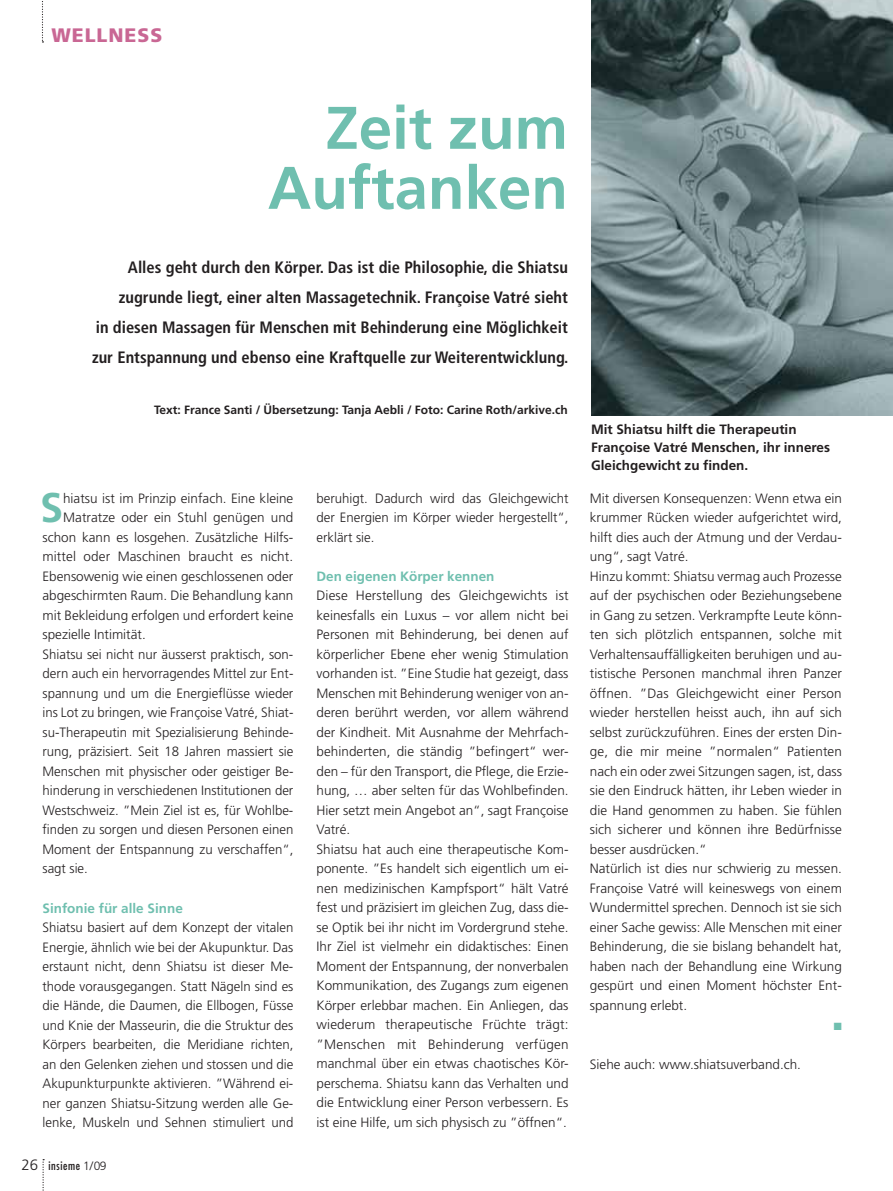
<style>
.page{position:relative;width:893px;height:1191px;background:#fff}
.page>*{position:absolute;margin:0;border:0;box-sizing:border-box;transform-origin:0 0}
.t1{font:700 60px/60px "Frutiger";color:#6fbfaf;text-align:right}
.t2{font:700 41.4px "Frutiger";color:#6fbfaf}
.t3{font:900 19.5px "Frutiger";letter-spacing:.05em;color:#c96794}
.t4{font:700 condensed 16.5px/30px "Frutiger";color:#231f20;text-align:right}
.t5{font:300 13.5px/19.5px "Frutiger";color:#231f20;text-align:justify}
.t6{font:700 13.5px/18px "Frutiger";color:#231f20}
.t7{font:700 13.5px "Frutiger";color:#6fbfaf}
.t8{font:700 12px "Frutiger";color:#231f20}
.t9{font:condensed 12px "Futura";letter-spacing:.05em;color:#231f20}
.s1{font-family:"Frutiger";font-weight:300;font-stretch:normal;font-size:15px}
.s2{font-family:"Frutiger";font-weight:300;font-stretch:normal}
</style>
<div class="page">
<svg style="left:43px;top:1159px;width:1px;height:31px"></svg>
<svg style="left:42px;top:1px;width:1px;height:42px"></svg>
<img style="left:591px;top:0;width:302px;height:416px">
<h3 class="t3" style="left:51px;top:28px;width:112px">WELLNESS</h3>
<h1 class="t1" style="left:268px;top:103px;width:302px">Zeit zum<br>Auftanken</h1>
<p class="t4" style="left:92px;top:253px;width:478px">Alles geht durch den Körper. Das ist die Philosophie, die Shiatsu zugrunde liegt, einer alten Massagetechnik. Françoise Vatré sieht<br>in diesen Massagen für Menschen mit Behinderung eine Möglichkeit zur Entspannung und ebenso eine Kraftquelle zur Weiterentwicklung.</p>
<p class="t8" style="left:154px;top:405px;width:415px">Text: France Santi / Übersetzung: Tanja Aebli / Foto: Carine Roth/arkive.ch</p>
<h2 class="t2" style="left:40px;top:491px;width:25px">S</h2>
<p class="t5" style="left:63px;top:489px;width:232px">hiatsu ist im Prinzip einfach. Eine kleine</p>
<p class="t5" style="left:63px;top:509px;width:232px">Matratze oder ein Stuhl genügen und</p>
<p class="t5" style="left:43px;top:528px;width:252px">schon kann es losgehen. Zusätzliche Hilfs-</p>
<p class="t5" style="left:43px;top:548px;width:252px">mittel oder Maschinen braucht es nicht.</p>
<p class="t5" style="left:43px;top:567px;width:252px">Ebensowenig wie einen geschlossenen oder</p>
<p class="t5" style="left:43px;top:587px;width:252px">abgeschirmten Raum. Die Behandlung kann</p>
<p class="t5" style="left:43px;top:606px;width:252px">mit Bekleidung erfolgen und erfordert keine</p>
<p class="t5" style="left:43px;top:626px;width:105px">spezielle Intimität.</p>
<p class="t5" style="left:43px;top:645px;width:252px">Shiatsu sei nicht nur äusserst praktisch, son-</p>
<p class="t5" style="left:43px;top:665px;width:252px">dern auch ein hervorragendes Mittel zur Ent-</p>
<p class="t5" style="left:43px;top:684px;width:252px">spannung und um die Energieflüsse wieder</p>
<p class="t5" style="left:43px;top:704px;width:252px">ins Lot zu bringen, wie Françoise Vatré, Shiat-</p>
<p class="t5" style="left:43px;top:723px;width:252px">su-Therapeutin mit Spezialisierung Behinde-</p>
<p class="t5" style="left:43px;top:743px;width:252px">rung, präzisiert. Seit 18 Jahren massiert sie</p>
<p class="t5" style="left:43px;top:762px;width:252px">Menschen mit physischer oder geistiger Be-</p>
<p class="t5" style="left:43px;top:782px;width:252px">hinderung in verschiedenen Institutionen der</p>
<p class="t5" style="left:43px;top:801px;width:252px">Westschweiz. ”Mein Ziel ist es, für Wohlbe-</p>
<p class="t5" style="left:43px;top:821px;width:252px">finden zu sorgen und diesen Personen einen</p>
<p class="t5" style="left:43px;top:840px;width:252px">Moment der Entspannung zu verschaffen“,</p>
<p class="t5" style="left:43px;top:860px;width:47px">sagt sie.</p>
<p class="t7" style="left:43px;top:902px;width:142px">Sinfonie für alle Sinne</p>
<p class="t5" style="left:43px;top:918px;width:252px">Shiatsu basiert auf dem Konzept der vitalen Energie, ähnlich wie bei der Akupunktur. Das erstaunt nicht, denn Shiatsu ist dieser Me&shy;thode vorausgegangen. Statt Nägeln sind es die Hände, die Daumen, die Ellbogen, Füsse und Knie der Masseurin, die die Struktur des Körpers bearbeiten, die Meridiane richten, an den Gelenken ziehen und stossen und die Akupunkturpunkte aktivieren. ”Während ei&shy;ner ganzen Shiatsu-Sitzung werden alle Ge&shy;lenke, Muskeln und Sehnen stimuliert und</p>
<p class="t9" style="left:22px;top:1159px;width:87px"><span class="s1">26</span> insieme <span class="s2">1/09</span></p>
<p class="t5" style="left:316px;top:489px;width:254px">beruhigt. Dadurch wird das Gleichgewicht der Energien im Körper wieder hergestellt“, erklärt sie.</p>
<p class="t7" style="left:316px;top:571px;width:179px">Den eigenen Körper kennen</p>
<p class="t5" style="left:316px;top:587px;width:254px;text-align:left">Diese Herstellung des Gleichgewichts ist keinesfalls ein Luxus – vor allem nicht bei Personen mit Behinderung, bei denen auf körperlicher Ebene eher wenig Stimulation vorhanden ist. ”Eine Studie hat gezeigt, dass Menschen mit Behinderung weniger von an&shy;deren berührt werden, vor allem während der Kindheit. Mit Ausnahme der Mehrfach&shy;behinderten, die ständig ”befingert“ wer&shy;den – für den Transport, die Pflege, die Erzie&shy;hung, … aber selten für das Wohlbefinden.<br>Hier setzt mein Angebot an“, sagt Françoise Vatré.<br>Shiatsu hat auch eine therapeutische Kom&shy;ponente. ”Es handelt sich eigentlich um ei&shy;nen medizinischen Kampfsport“ hält Vatré fest und präzisiert im gleichen Zug, dass die&shy;se Optik bei ihr nicht im Vordergrund stehe.<br>Ihr Ziel ist vielmehr ein didaktisches: Einen Moment der Entspannung, der nonverbalen Kommunikation, des Zugangs zum eigenen Körper erlebbar machen. Ein Anliegen, das wiederum therapeutische Früchte trägt: ”Menschen mit Behinderung verfügen manchmal über ein etwas chaotisches Kör&shy;perschema. Shiatsu kann das Verhalten und die Entwicklung einer Person verbessern. Es ist eine Hilfe, um sich physisch zu ”öffnen“.</p>
<p class="t6" style="left:591px;top:422px;width:241px">Mit Shiatsu hilft die Therapeutin<br>Françoise Vatré Menschen, ihr inneres<br>Gleichgewicht zu finden.</p>
<p class="t5" style="left:590px;top:489px;width:254px;text-align:left">Mit diversen Konsequenzen: Wenn etwa ein krummer Rücken wieder aufgerichtet wird, hilft dies auch der Atmung und der Verdau&shy;ung“, sagt Vatré.<br>Hinzu kommt: Shiatsu vermag auch Prozesse auf der psychischen oder Beziehungsebene in Gang zu setzen. Verkrampfte Leute könn&shy;ten sich plötzlich entspannen, solche mit Verhaltensauffälligkeiten beruhigen und au&shy;tistische Personen manchmal ihren Panzer öffnen. ”Das Gleichgewicht einer Person wieder herstellen heisst auch, ihn auf sich selbst zurückzuführen. Eines der ersten Din&shy;ge, die mir meine ”normalen“ Patienten nach ein oder zwei Sitzungen sagen, ist, dass sie den Eindruck hätten, ihr Leben wieder in die Hand genommen zu haben. Sie fühlen sich sicherer und können ihre Bedürfnisse besser ausdrücken.“<br>Natürlich ist dies nur schwierig zu messen.<br>Françoise Vatré will keineswegs von einem Wundermittel sprechen. Dennoch ist sie sich einer Sache gewiss: Alle Menschen mit einer Behinderung, die sie bislang behandelt hat, haben nach der Behandlung eine Wirkung gespürt und einen Moment höchster Ent&shy;spannung erlebt.</p>
<p class="t5" style="left:590px;top:1055px;width:213px">Siehe auch: www.shiatsuverband.ch.</p>
</div>
